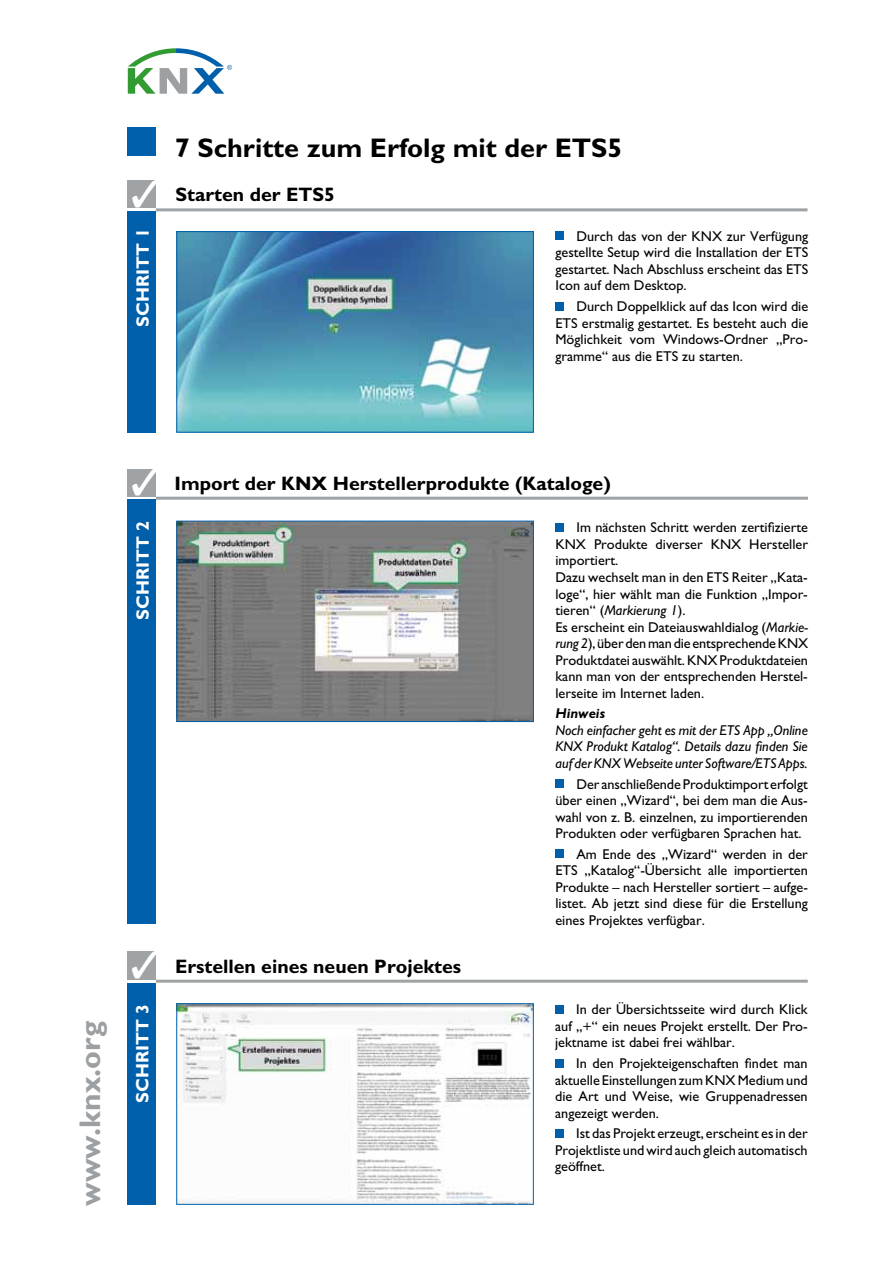
<style>
.page{position:relative;width:893px;height:1263px;background:#fff}
.page>*{position:absolute;margin:0;border:0;box-sizing:border-box;transform-origin:0 0}
.t1{font:700 30px "M Gill Sans";color:#9ca0a3}
.t2{font:700 27px "M Gill Sans";color:#000}
.t3{font:700 19.5px "M Gill Sans";color:#000}
.t4{font:700 18px "M Gill Sans";color:#fff}
.t5{font:14.25px/16.5px "M Gill Sans";color:#000;text-align:justify}
.t6{font:italic 14.25px/16.5px "M Gill Sans";color:#000;text-align:justify}
.t7{font:italic 700 14.25px "M Gill Sans";color:#000}
.s1{font-style:italic}
</style>
<div class="page">
<svg style="left:128px;top:48px;width:104px;height:46px"></svg>
<div style="left:128px;top:181px;width:28px;height:27px;background:#9fa3a5"></div>
<div style="left:127px;top:127px;width:29px;height:29px;background:#005faa"></div>
<div style="left:555px;top:232px;width:9px;height:8px;background:#005faa"></div>
<div style="left:555px;top:302px;width:9px;height:8px;background:#005faa"></div>
<div style="left:555px;top:523px;width:9px;height:9px;background:#005faa"></div>
<div style="left:555px;top:779px;width:9px;height:9px;background:#005faa"></div>
<div style="left:555px;top:850px;width:9px;height:8px;background:#005faa"></div>
<hr style="left:156px;top:208px;width:651px;height:3px;background:#9fa3a5">
<hr style="left:156px;top:497px;width:652px;height:3px;background:#9fa3a5">
<div style="left:128px;top:469px;width:28px;height:28px;background:#9fa3a5"></div>
<img style="left:178px;top:233px;width:354px;height:198px">
<div style="left:176px;top:231px;width:358px;height:202px;border:1px solid #005faa"></div>
<img style="left:178px;top:523px;width:354px;height:197px">
<div style="left:176px;top:521px;width:358px;height:201px;border:1px solid #005faa"></div>
<div style="left:128px;top:211px;width:28px;height:221px;background:#005faa"></div>
<div style="left:128px;top:500px;width:28px;height:424px;background:#005faa"></div>
<div style="left:555px;top:1005px;width:8px;height:8px;background:#005faa"></div>
<div style="left:555px;top:1059px;width:8px;height:8px;background:#005faa"></div>
<div style="left:555px;top:1129px;width:8px;height:8px;background:#005faa"></div>
<hr style="left:156px;top:980px;width:652px;height:3px;background:#9fa3a5">
<div style="left:128px;top:951px;width:28px;height:29px;background:#9fa3a5"></div>
<img style="left:178px;top:1005px;width:354px;height:198px">
<div style="left:176px;top:1003px;width:358px;height:202px;border:1px solid #005faa"></div>
<div style="left:128px;top:982px;width:28px;height:222px;background:#005faa"></div>
<svg style="left:132px;top:180px;width:24px;height:1px"></svg>
<p class="t4" style="left:133px;top:327px;width:100px;rotate:-90deg">SCHRITT 1</p>
<h2 class="t2" style="left:175px;top:133px;width:449px">7 Schritte zum Erfolg mit der ETS5</h2>
<h3 class="t3" style="left:175px;top:184px;width:161px">Starten der ETS5</h3>
<p class="t5" style="left:555px;top:228px;width:254px;text-indent:21px">Durch das von der KNX zur Verfügung gestellte Setup wird die Installation der ETS gestartet. Nach Abschluss erscheint das ETS Icon auf dem Desktop.</p>
<p class="t5" style="left:555px;top:298px;width:254px;text-indent:21px">Durch Doppelklick auf das Icon wird die ETS erstmalig gestartet. Es besteht auch die Möglichkeit vom Windows-Ordner „Pro&shy;gramme“ aus die ETS zu starten.</p>
<h1 class="t1" style="left:73px;top:1206px;width:186px;rotate:-90deg">www.knx.org</h1>
<p class="t4" style="left:133px;top:620px;width:100px;rotate:-90deg">SCHRITT 2</p>
<p class="t4" style="left:133px;top:1102px;width:100px;rotate:-90deg">SCHRITT 3</p>
<h3 class="t3" style="left:175px;top:472px;width:438px">Import der KNX Herstellerprodukte (Kataloge)</h3>
<p class="t5" style="left:555px;top:520px;width:254px;text-align:left;text-indent:21px">Im nächsten Schritt werden zertifizierte KNX Produkte diverser KNX Hersteller importiert.<br>Dazu wechselt man in den ETS Reiter „Kata&shy;loge“, hier wählt man die Funktion „Impor&shy;tieren“ (<span class="s1">Markierung 1</span>).<br>Es erscheint ein Dateiauswahldialog (<span class="s1">Markie&shy;rung 2</span>), über den man die entsprechende KNX Produktdatei auswählt. KNX Produktdateien kann man von der entsprechenden Herstel&shy;lerseite im Internet laden.</p>
<p class="t7" style="left:555px;top:705px;width:51px">Hinweis</p>
<p class="t6" style="left:555px;top:722px;width:254px">Noch einfacher geht es mit der ETS App „Online KNX Produkt Katalog“. Details dazu finden Sie auf der KNX Webseite unter Software/ETS Apps.</p>
<p class="t5" style="left:555px;top:776px;width:254px;text-indent:21px">Der anschließende Produktimport erfolgt über einen „Wizard“, bei dem man die Aus&shy;wahl von z. B. einzelnen, zu importierenden Produkten oder verfügbaren Sprachen hat.</p>
<p class="t5" style="left:555px;top:846px;width:254px;text-indent:21px">Am Ende des „Wizard“ werden in der ETS „Katalog“-Übersicht alle importierten Produkte – nach Hersteller sortiert – aufge&shy;listet. Ab jetzt sind diese für die Erstellung eines Projektes verfügbar.</p>
<h3 class="t3" style="left:175px;top:956px;width:288px">Erstellen eines neuen Projektes</h3>
<p class="t5" style="left:555px;top:1001px;width:254px;text-indent:21px">In der Übersichtsseite wird durch Klick auf „+“ ein neues Projekt erstellt. Der Pro&shy;jektname ist dabei frei wählbar.</p>
<p class="t5" style="left:555px;top:1055px;width:254px;text-indent:21px">In den Projekteigenschaften findet man aktuelle Einstellungen zum KNX Medium und die Art und Weise, wie Gruppenadressen angezeigt werden.</p>
<p class="t5" style="left:555px;top:1125px;width:254px;text-indent:21px">Ist das Projekt erzeugt, erscheint es in der Projektliste und wird auch gleich automatisch geöffnet.</p>
</div>
